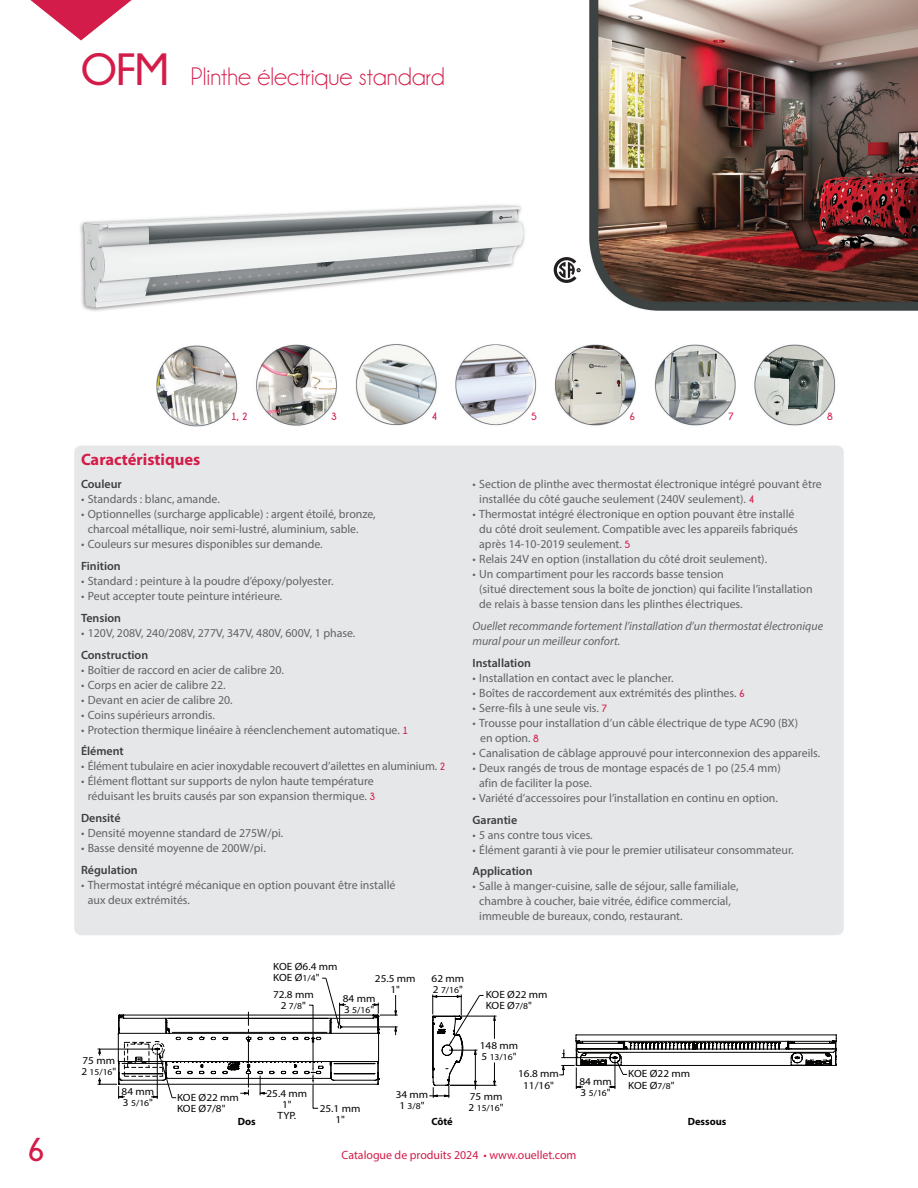
<style>
.page{position:relative;width:918px;height:1188px;background:#fff}
.page>*{position:absolute;margin:0;border:0;box-sizing:border-box;transform-origin:0 0}
.t1{font:700 45px "Champagne&Limousines";color:#d31c49}
.t2{font:700 33px "Champagne&Limousines";color:#d31c49}
.t3{font:25.5px "Champagne&Limousines";color:#d31c49}
.t4{font:700 16.5px "Myriad Pro";color:#d31c49}
.t5{font:12px/15px "Myriad Pro";color:#636366}
.t6{font:italic 12px/15px "Myriad Pro";color:#636366}
.t7{font:600 12px "Myriad Pro";color:#3e3e3f}
.t8{font:12px "Myriad Pro";color:#d31c49}
.t9{font:10.5px/11.2px "Myriad Pro";color:#040503;scale:1.07 1}
.t10{font:700 10.5px "Myriad Pro";color:#040503}
.t11{font:700 10.5px "Champagne&Limousines";color:#d31c49}
.t12{font:9px "Myriad Pro";color:#040503;scale:1.07 1}
.s1{font-family:"Champagne&Limousines";font-weight:700;font-size:10.5px;color:#d31c49}
.s2{font-weight:600;color:#3e3e3f}
.s3{font-size:9px}
.s4{font-size:10.5px}
</style>
<div class="page">
<img style="left:80px;top:0;width:838px;height:446px">
<div style="left:74px;top:446px;width:770px;height:489px;background:#e6e7e9;border-radius:7px"></div>
<svg style="left:554px;top:257px;width:26px;height:26px"></svg>
<svg style="left:30px;top:0;width:102px;height:40px"></svg>
<svg style="left:98px;top:978px;width:739px;height:131px"></svg>
<h1 class="t1" style="left:81px;top:45px;width:89px">OFM</h1>
<h3 class="t3" style="left:191px;top:64px;width:256px">Plinthe électrique standard</h3>
<h2 class="t2" style="left:27px;top:1131px;width:20px">6</h2>
<h3 class="t4" style="left:81px;top:450px;width:121px">Caractéristiques</h3>
<p class="t11" style="left:231px;top:411px;width:18px">1, 2</p>
<p class="t11" style="left:331px;top:411px;width:7px">3</p>
<p class="t11" style="left:431px;top:411px;width:7px">4</p>
<p class="t11" style="left:531px;top:411px;width:7px">5</p>
<p class="t11" style="left:629px;top:411px;width:7px">6</p>
<p class="t11" style="left:728px;top:411px;width:7px">7</p>
<p class="t11" style="left:827px;top:411px;width:7px">8</p>
<p class="t7" style="left:81px;top:477px;width:42px">Couleur</p>
<p class="t5" style="left:81px;top:492px;width:140px">• Standards : blanc, amande.</p>
<p class="t5" style="left:88px;top:507px;width:290px;text-indent:-7px">• Optionnelles (surcharge applicable) : argent étoilé, bronze, charcoal métallique, noir semi-lustré, aluminium, sable.</p>
<p class="t5" style="left:81px;top:537px;width:243px">• Couleurs sur mesures disponibles sur demande.</p>
<p class="t7" style="left:81px;top:558px;width:41px">Finition</p>
<p class="t5" style="left:81px;top:573px;width:254px">• Standard : peinture à la poudre d’époxy/polyester.</p>
<p class="t5" style="left:81px;top:588px;width:203px">• Peut accepter toute peinture intérieure.</p>
<p class="t7" style="left:81px;top:610px;width:42px">Tension</p>
<p class="t5" style="left:81px;top:625px;width:276px">• 120V, 208V, 240/208V, 277V, 347V, 480V, 600V, 1 phase.</p>
<p class="t7" style="left:81px;top:647px;width:69px">Construction</p>
<p class="t5" style="left:81px;top:662px;width:205px">• Boîtier de raccord en acier de calibre 20.</p>
<p class="t5" style="left:81px;top:677px;width:146px">• Corps en acier de calibre 22.</p>
<p class="t5" style="left:81px;top:692px;width:153px">• Devant en acier de calibre 20.</p>
<p class="t5" style="left:81px;top:707px;width:135px">• Coins supérieurs arrondis.</p>
<p class="t5" style="left:81px;top:718px;width:329px;line-height:21.8px">• Protection thermique linéaire à réenclenchement automatique. <span class="s1">1<br></span><span class="s2">Élément</span></p>
<p class="t5" style="left:81px;top:759px;width:366px">• Élément tubulaire en acier inoxydable recouvert d’ailettes en aluminium. <span class="s1">2</span></p>
<p class="t5" style="left:81px;top:774px;width:296px;text-align:center">• Élément flottant sur supports de nylon haute température réduisant les bruits causés par son expansion thermique. <span class="s1">3</span></p>
<p class="t7" style="left:81px;top:810px;width:41px">Densité</p>
<p class="t5" style="left:81px;top:825px;width:204px">• Densité moyenne standard de 275W/pi.</p>
<p class="t5" style="left:81px;top:840px;width:186px">• Basse densité moyenne de 200W/pi.</p>
<p class="t7" style="left:81px;top:862px;width:58px">Régulation</p>
<p class="t5" style="left:88px;top:877px;width:309px;text-indent:-7px">• Thermostat intégré mécanique en option pouvant être installé aux deux extrémités.</p>
<p class="t5" style="left:479px;top:477px;width:344px;text-indent:-7px">• Section de plinthe avec thermostat électronique intégré pouvant être installée du côté gauche seulement (240V seulement). <span class="s1">4</span></p>
<p class="t5" style="left:479px;top:507px;width:320px;text-indent:-7px">• Thermostat intégré électronique en option pouvant être installé du côté droit seulement. Compatible avec les appareils fabriqués après 14-10-2019 seulement. <span class="s1">5</span></p>
<p class="t5" style="left:472px;top:552px;width:296px">• Relais 24V en option (installation du côté droit seulement).</p>
<p class="t5" style="left:479px;top:567px;width:335px;text-indent:-7px">• Un compartiment pour les raccords basse tension<br>(situé directement sous la boîte de jonction) qui facilite l’installation de relais à basse tension dans les plinthes électriques.</p>
<p class="t6" style="left:472px;top:618px;width:352px">Ouellet recommande fortement l’installation d’un thermostat électronique mural pour un meilleur confort.</p>
<p class="t7" style="left:472px;top:655px;width:60px">Installation</p>
<p class="t5" style="left:472px;top:670px;width:203px">• Installation en contact avec le plancher.</p>
<p class="t5" style="left:472px;top:685px;width:274px">• Boîtes de raccordement aux extrémités des plinthes. <span class="s1">6</span></p>
<p class="t5" style="left:472px;top:700px;width:136px">• Serre-fils à une seule vis. <span class="s1">7</span></p>
<p class="t5" style="left:480px;top:715px;width:320px;text-indent:-8px">• Trousse pour installation d’un câble électrique de type AC90 (BX) en option. <span class="s1">8</span></p>
<p class="t5" style="left:472px;top:745px;width:349px">• Canalisation de câblage approuvé pour interconnexion des appareils.</p>
<p class="t5" style="left:479px;top:760px;width:303px;text-indent:-7px">• Deux rangés de trous de montage espacés de 1 po (25.4 mm) afin de faciliter la pose.</p>
<p class="t5" style="left:472px;top:790px;width:307px">• Variété d’accessoires pour l’installation en continu en option.</p>
<p class="t7" style="left:472px;top:812px;width:46px">Garantie</p>
<p class="t5" style="left:472px;top:827px;width:122px">• 5 ans contre tous vices.</p>
<p class="t5" style="left:472px;top:842px;width:323px">• Élément garanti à vie pour le premier utilisateur consommateur.</p>
<p class="t7" style="left:472px;top:864px;width:62px">Application</p>
<p class="t5" style="left:479px;top:879px;width:261px;text-indent:-7px">• Salle à manger-cuisine, salle de séjour, salle familiale, chambre à coucher, baie vitrée, édifice commercial, immeuble de bureaux, condo, restaurant.</p>
<p class="t9" style="left:273px;top:961px;width:62px">KOE Ø6.4 mm<br>KOE Ø<span class="s3">1/4</span>"</p>
<p class="t9" style="left:375px;top:973px;width:40px;text-align:center">25.5 mm<br>1"</p>
<p class="t9" style="left:273px;top:989px;width:40px">72.8 mm</p>
<p class="t12" style="left:281px;top:1001px;width:25px"><span class="s4">2</span> 7/8<span class="s4">"</span></p>
<p class="t9" style="left:343px;top:993px;width:32px">84 mm</p>
<p class="t12" style="left:344px;top:1005px;width:30px"><span class="s4">3</span> 5/16<span class="s4">"</span></p>
<p class="t9" style="left:432px;top:972px;width:32px">62 mm</p>
<p class="t12" style="left:433px;top:984px;width:30px"><span class="s4">2</span> 7/16<span class="s4">"</span></p>
<p class="t9" style="left:486px;top:989px;width:59px">KOE Ø22 mm<br>KOE Ø<span class="s3">7/8</span>"</p>
<p class="t9" style="left:83px;top:1054px;width:32px">75 mm</p>
<p class="t12" style="left:81px;top:1066px;width:34px"><span class="s4">2</span> 15/16<span class="s4">"</span></p>
<p class="t9" style="left:122px;top:1085px;width:32px">84 mm</p>
<p class="t12" style="left:123px;top:1097px;width:30px"><span class="s4">3</span> 5/16<span class="s4">"</span></p>
<p class="t9" style="left:177px;top:1092px;width:59px">KOE Ø22 mm<br>KOE Ø7/8"</p>
<p class="t10" style="left:238px;top:1115px;width:19px">Dos</p>
<p class="t9" style="left:267px;top:1087px;width:40px;text-align:center">25.4 mm<br>1"<br>TYP.</p>
<p class="t9" style="left:320px;top:1103px;width:40px;text-align:center">25.1 mm<br>1"</p>
<p class="t9" style="left:396px;top:1089px;width:32px">34 mm</p>
<p class="t12" style="left:399px;top:1101px;width:25px"><span class="s4">1</span> 3/8<span class="s4">"</span></p>
<p class="t10" style="left:431px;top:1115px;width:23px">Côté</p>
<p class="t9" style="left:480px;top:1039px;width:37px">148 mm</p>
<p class="t12" style="left:482px;top:1051px;width:34px"><span class="s4">5</span> 13/16<span class="s4">"</span></p>
<p class="t9" style="left:470px;top:1090px;width:32px">75 mm</p>
<p class="t12" style="left:469px;top:1102px;width:34px"><span class="s4">2</span> 15/16<span class="s4">"</span></p>
<p class="t9" style="left:518px;top:1068px;width:40px;text-align:center">16.8 mm<br>11/16"</p>
<p class="t9" style="left:579px;top:1076px;width:32px">84 mm</p>
<p class="t12" style="left:581px;top:1088px;width:30px"><span class="s4">3</span> 5/16<span class="s4">"</span></p>
<p class="t8" style="left:342px;top:1147px;width:236px">Catalogue de produits 2024 • www.ouellet.com</p>
<p class="t9" style="left:628px;top:1068px;width:59px">KOE Ø22 mm<br>KOE Ø<span class="s3">7/8</span>"</p>
<p class="t10" style="left:688px;top:1115px;width:40px">Dessous</p>
</div>
